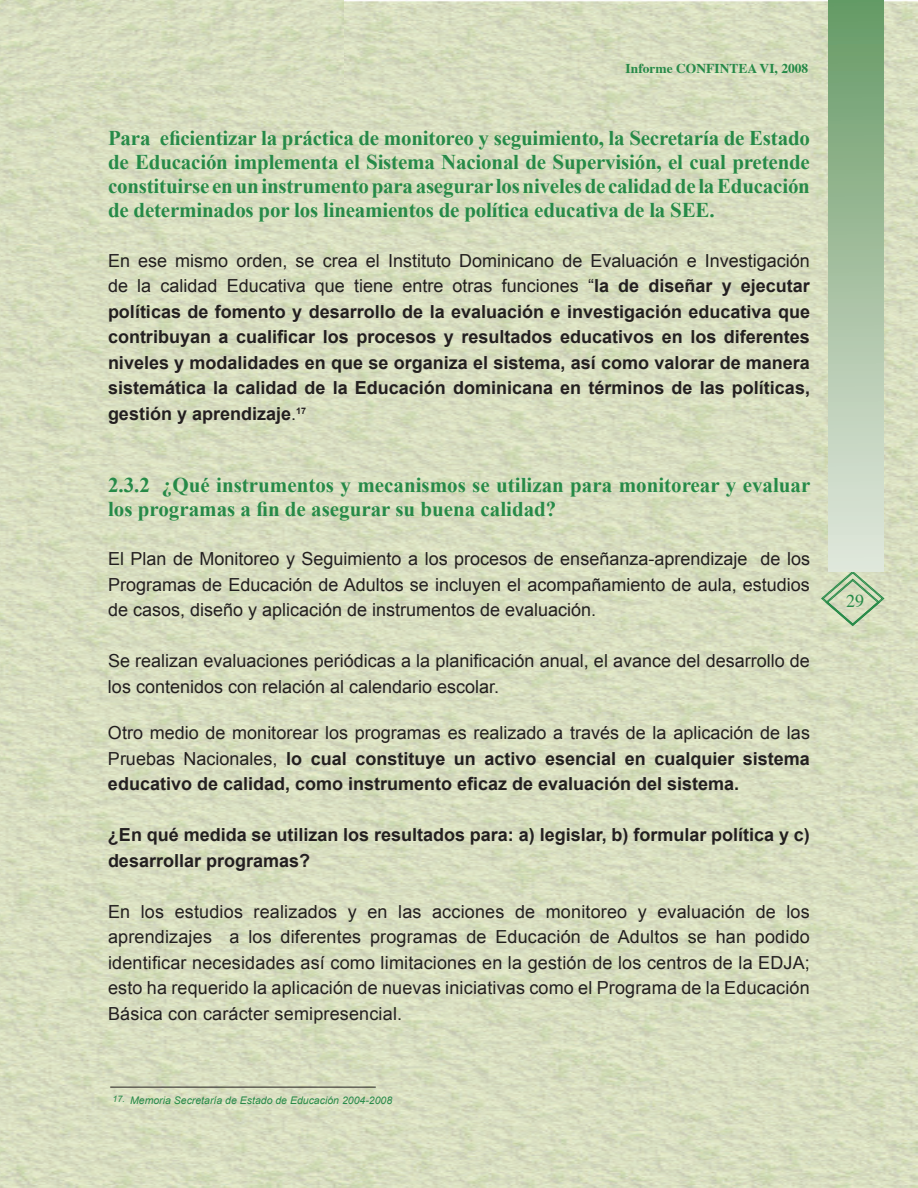
<style>
.page{position:relative;width:918px;height:1188px;background:#fff}
.page>*{position:absolute;margin:0;border:0;box-sizing:border-box;transform-origin:0 0}
.t1{font:700 21px/24px "Times New Roman";color:#268a48;text-align:justify}
.t2{font:700 18px/25.5px "Arial";color:#231f20;text-align:justify}
.t3{font:18px/25.5px "Arial";color:#231f20;text-align:justify}
.t4{font:18px "Times";color:#268a48}
.t5{font:700 13.5px "Times";color:#268a48}
.t6{font:italic 10.5px "Arial";color:#268a48}
.t7{font:italic 9px "Arial";color:#268a48}
.s1{font-weight:400}
</style>
<div class="page">
<img style="left:0;top:0;width:918px;height:1188px">
<img style="left:0;top:0;width:344px;height:85px">
<svg style="left:821px;top:571px;width:64px;height:55px;background:#c3d4b2"></svg>
<div style="left:827px;top:580px;width:51px;height:44px;border:1px solid #268a48;border-radius:50%"></div>
<div style="left:828px;top:0;width:55px;height:571px;background:linear-gradient(to bottom,#689a66,#e4e8de)"></div>
<hr style="left:110px;top:1087px;width:266px;height:1px;background:#231f20">
<p class="t5" style="left:626px;top:55px;width:184px">Informe CONFINTEA VI, 2008</p>
<p class="t1" style="left:108px;top:126px;width:703px">Para eficientizar la práctica de monitoreo y seguimiento, la Secretaría de Estado de Educación implementa el Sistema Nacional de Supervisión, el cual pretende constituirse en un instrumento para asegurar los niveles de calidad de la Educación de determinados por los lineamientos de política educativa de la SEE.</p>
<p class="t2" style="left:108px;top:248px;width:704px"><span class="s1">En ese mismo orden, se crea el Instituto Dominicano de Evaluación e Investigación de la calidad Educativa que tiene entre otras funciones “</span>la de diseñar y ejecutar políticas de fomento y desarrollo de la evaluación e investigación educativa que contribuyan a cualificar los procesos y resultados educativos en los diferentes niveles y modalidades en que se organiza el sistema, así como valorar de manera sistemática la calidad de la Educación dominicana en términos de las políticas, gestión y aprendizaje<span class="s1">.</span><sup>17</sup></p>
<p class="t1" style="left:108px;top:472px;width:704px">2.3.2 ¿Qué instrumentos y mecanismos se utilizan para monitorear y evaluar los programas a fin de asegurar su buena calidad?</p>
<p class="t3" style="left:108px;top:546px;width:704px">El Plan de Monitoreo y Seguimiento a los procesos de enseñanza-aprendizaje de los Programas de Educación de Adultos se incluyen el acompañamiento de aula, estudios de casos, diseño y aplicación de instrumentos de evaluación.</p>
<p class="t3" style="left:108px;top:648px;width:703px">Se realizan evaluaciones periódicas a la planificación anual, el avance del desarrollo de los contenidos con relación al calendario escolar.</p>
<p class="t2" style="left:108px;top:720px;width:704px"><span class="s1">Otro medio de monitorear los programas es realizado a través de la aplicación de las Pruebas Nacionales,</span> lo cual constituye un activo esencial en cualquier sistema educativo de calidad, como instrumento eficaz de evaluación del sistema.</p>
<p class="t2" style="left:108px;top:822px;width:703px">¿En qué medida se utilizan los resultados para: a) legislar, b) formular política y c) desarrollar programas?</p>
<p class="t3" style="left:108px;top:899px;width:703px">En los estudios realizados y en las acciones de monitoreo y evaluación de los aprendizajes a los diferentes programas de Educación de Adultos se han podido identificar necesidades así como limitaciones en la gestión de los centros de la EDJA; esto ha requerido la aplicación de nuevas iniciativas como el Programa de la Educación Básica con carácter semipresencial.</p>
<p class="t7" style="left:113px;top:1094px;width:14px">17.</p>
<p class="t6" style="left:130px;top:1094px;width:264px">Memoria Secretaría de Estado de Educación 2004-2008</p>
<p class="t4" style="left:846px;top:584px;width:19px">29</p>
</div>
